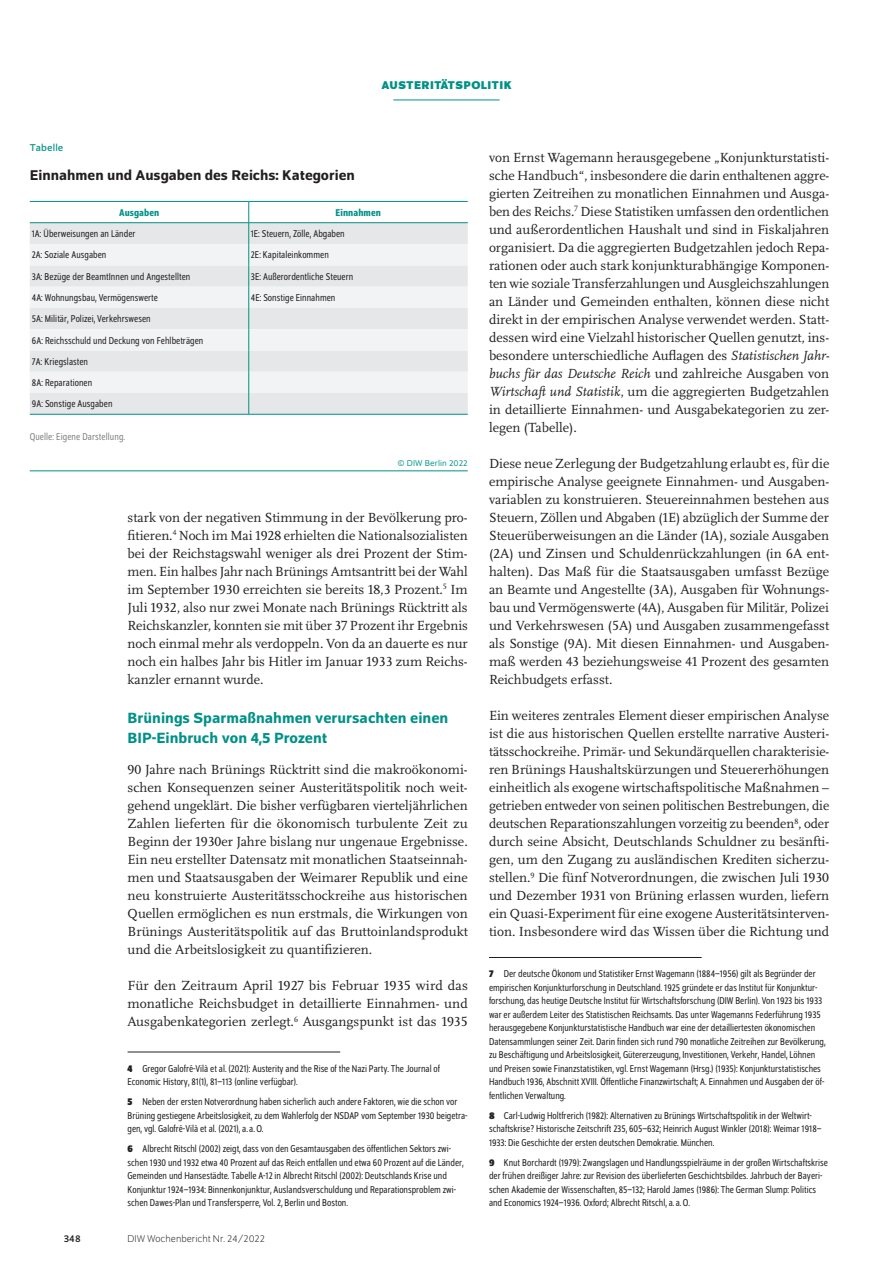
<style>
.page{position:relative;width:893px;height:1263px;background:#fff}
.page>*{position:absolute;margin:0;border:0;box-sizing:border-box;transform-origin:0 0}
.t1{font:500 15.75px/19.5px "Schumpeter";color:#009188}
.t2{font:500 15px "Schumpeter";color:#231f20}
.t3{font:13.8px/18px "Scala Pro";color:#231f20;text-align:justify}
.t4{font:700 12px "Schumpeter";color:#009188}
.t5{font:semi-condensed 10.5px/13.5px "Schumpeter Blond";color:#231f20}
.t6{font:300 10.5px "Schumpeter";color:#231f20}
.t7{font:semi-condensed 10.5px "Schumpeter Blond";letter-spacing:.01em;color:#808285}
.t8{font:500 semi-condensed 10.5px "Schumpeter";letter-spacing:.005em;color:#009188}
.t9{font:10.5px "Schumpeter";letter-spacing:.01em;color:#009188}
.t10{font:10.5px "Schumpeter";color:#231f20}
.t11{font:9px "Schumpeter Blond";letter-spacing:.01em;color:#009188}
.s1{font-family:"Schumpeter";font-weight:700}
.s2{font-style:italic}
</style>
<div class="page">
<hr style="left:393px;top:100px;width:107px;height:1px;background:#009188">
<hr style="left:128px;top:1051px;width:212px;height:1px;background:#231f20">
<hr style="left:489px;top:957px;width:213px;height:1px;background:#231f20">
<svg style="left:30px;top:201px;width:438px;height:213px"></svg>
<hr style="left:30px;top:414px;width:219px;height:1px;background:#009188">
<hr style="left:249px;top:414px;width:219px;height:1px;background:#009188">
<hr style="left:30px;top:470px;width:438px;height:1px;background:#009188">
<p class="t4" style="left:381px;top:79px;width:17px">AUSTERITÄTSPOLITIK</p>
<p class="t9" style="left:30px;top:143px;width:35px">Tabelle</p>
<p class="t2" style="left:30px;top:167px;width:327px">Einnahmen und Ausgaben des Reichs: Kategorien</p>
<p class="t8" style="left:119px;top:207px;width:42px">Ausgaben</p>
<p class="t8" style="left:336px;top:207px;width:47px">Einnahmen</p>
<p class="t5" style="left:32px;top:227px;width:105px">1A: Überweisungen an Länder</p>
<p class="t5" style="left:251px;top:227px;width:95px">1E: Steuern, Zölle, Abgaben</p>
<p class="t5" style="left:32px;top:249px;width:76px">2A: Soziale Ausgaben</p>
<p class="t5" style="left:251px;top:249px;width:79px">2E: Kapitaleinkommen</p>
<p class="t5" style="left:32px;top:270px;width:160px">3A: Bezüge der BeamtInnen und Angestellten</p>
<p class="t5" style="left:251px;top:270px;width:104px">3E: Außerordentliche Steuern</p>
<p class="t5" style="left:32px;top:291px;width:128px">4A: Wohnungsbau, Vermögenswerte</p>
<p class="t5" style="left:251px;top:291px;width:86px">4E: Sonstige Einnahmen</p>
<p class="t5" style="left:32px;top:309px;width:173px;line-height:21.3px">5A: Militär, Polizei, Verkehrswesen<br>6A: Reichsschuld und Deckung von Fehlbeträgen<br>7A: Kriegslasten<br>8A: Reparationen<br>9A: Sonstige Ausgaben</p>
<p class="t7" style="left:30px;top:431px;width:97px">Quelle: Eigene Darstellung.</p>
<p class="t11" style="left:397px;top:459px;width:72px">© DIW Berlin 2022</p>
<p class="t3" style="left:128px;top:508px;width:342px">stark von der negativen Stimmung in der Bevölkerung pro&shy;fitieren.<sup>4</sup> Noch im Mai 1928 erhielten die Nationalsozialisten bei der Reichstagswahl weniger als drei Prozent der Stim&shy;men. Ein halbes Jahr nach Brünings Amtsantritt bei der Wahl im September 1930 erreichten sie bereits 18,3 Prozent.<sup>5</sup> Im Juli 1932, also nur zwei Monate nach Brünings Rücktritt als Reichskanzler, konnten sie mit über 37 Prozent ihr Ergebnis noch einmal mehr als verdoppeln. Von da an dauerte es nur noch ein halbes Jahr bis Hitler im Januar 1933 zum Reichs&shy;kanzler ernannt wurde.</p>
<p class="t1" style="left:128px;top:708px;width:322px">Brünings Sparmaßnahmen verursachten einen<br>BIP-Einbruch von 4,5 Prozent</p>
<p class="t3" style="left:128px;top:760px;width:342px">90 Jahre nach Brünings Rücktritt sind die makroökonomi&shy;schen Konsequenzen seiner Austeritätspolitik noch weit&shy;gehend ungeklärt. Die bisher verfügbaren vierteljährlichen Zahlen lieferten für die ökonomisch turbulente Zeit zu Beginn der 1930er Jahre bislang nur ungenaue Ergebnisse.<br>Ein neu erstellter Datensatz mit monatlichen Staatseinnah&shy;men und Staatsausgaben der Weimarer Republik und eine neu konstruierte Austeritätsschockreihe aus historischen Quellen ermöglichen es nun erstmals, die Wirkungen von Brünings Austeritätspolitik auf das Bruttoinlandsprodukt und die Arbeitslosigkeit zu quantifizieren.</p>
<p class="t3" style="left:128px;top:976px;width:342px">Für den Zeitraum April 1927 bis Februar 1935 wird das monatliche Reichsbudget in detaillierte Einnahmen- und Ausgabenkategorien zerlegt.<sup>6</sup> Ausgangspunkt ist das 1935</p>
<p class="t5" style="left:128px;top:1062px;width:314px"><span class="s1">4</span> Gregor Galofré-Vilà et al. (2021): Austerity and the Rise of the Nazi Party. The Journal of<br>Economic History, 81(1), 81–113 (online verfügbar).</p>
<p class="t5" style="left:128px;top:1095px;width:342px"><span class="s1">5</span> Neben der ersten Notverordnung haben sicherlich auch andere Faktoren, wie die schon vor<br>Brüning gestiegene Arbeitslosigkeit, zu dem Wahlerfolg der NSDAP vom September 1930 beigetra&shy;gen, vgl. Galofré-Vilà et al. (2021), a.a.O.</p>
<p class="t5" style="left:128px;top:1142px;width:338px"><span class="s1">6</span> Albrecht Ritschl (2002) zeigt, dass von den Gesamtausgaben des öffentlichen Sektors zwi&shy;schen 1930 und 1932 etwa 40 Prozent auf das Reich entfallen und etwa 60 Prozent auf die Länder, Gemeinden und Hansestädte. Tabelle A-12 in Albrecht Ritschl (2002): Deutschlands Krise und Konjunktur 1924–1934: Binnenkonjunktur, Auslandsverschuldung und Reparationsproblem zwi&shy;schen Dawes-Plan und Transfersperre, Vol. 2, Berlin und Boston.</p>
<p class="t10" style="left:64px;top:1233px;width:18px">348</p>
<p class="t6" style="left:128px;top:1234px;width:139px">DIW Wochenbericht Nr. 24/2022</p>
<p class="t3" style="left:489px;top:148px;width:342px">von Ernst Wagemann herausgegebene „Konjunkturstatisti&shy;sche Handbuch“, insbesondere die darin enthaltenen aggre&shy;gierten Zeitreihen zu monatlichen Einnahmen und Ausga&shy;ben des Reichs.<sup>7</sup> Diese Statistiken umfassen den ordentlichen und außerordentlichen Haushalt und sind in Fiskaljahren organisiert. Da die aggregierten Budgetzahlen jedoch Repa&shy;rationen oder auch stark konjunkturabhängige Komponen&shy;ten wie soziale Transferzahlungen und Ausgleichszahlungen an Länder und Gemeinden enthalten, können diese nicht direkt in der empirischen Analyse verwendet werden. Statt&shy;dessen wird eine Vielzahl historischer Quellen genutzt, ins&shy;besondere unterschiedliche Auflagen des <span class="s2">Statistischen Jahr&shy;buchs für das Deutsche Reich</span> und zahlreiche Ausgaben von <span class="s2">Wirtschaft und Statistik</span>, um die aggregierten Budgetzahlen in detaillierte Einnahmen- und Ausgabekategorien zu zer&shy;legen (Tabelle).</p>
<p class="t3" style="left:489px;top:454px;width:342px">Diese neue Zerlegung der Budgetzahlung erlaubt es, für die empirische Analyse geeignete Einnahmen- und Ausgaben&shy;variablen zu konstruieren. Steuereinnahmen bestehen aus Steuern, Zöllen und Abgaben (1E) abzüglich der Summe der Steuerüberweisungen an die Länder (1A), soziale Ausgaben (2A) und Zinsen und Schuldenrückzahlungen (in 6A ent&shy;halten). Das Maß für die Staatsausgaben umfasst Bezüge an Beamte und Angestellte (3A), Ausgaben für Wohnungs&shy;bau und Vermögenswerte (4A), Ausgaben für Militär, Polizei und Verkehrswesen (5A) und Ausgaben zusammengefasst als Sonstige (9A). Mit diesen Einnahmen- und Ausgaben&shy;maß werden 43 beziehungsweise 41 Prozent des gesamten Reichbudgets erfasst.</p>
<p class="t3" style="left:489px;top:706px;width:342px">Ein weiteres zentrales Element dieser empirischen Analyse ist die aus historischen Quellen erstellte narrative Austeri&shy;tätsschockreihe. Primär- und Sekundärquellen charakterisie&shy;ren Brünings Haushaltskürzungen und Steuererhöhungen einheitlich als exogene wirtschaftspolitische Maßnahmen – getrieben entweder von seinen politischen Bestrebungen, die deutschen Reparationszahlungen vorzeitig zu beenden<sup>8</sup>, oder durch seine Absicht, Deutschlands Schuldner zu besänfti&shy;gen, um den Zugang zu ausländischen Krediten sicherzu&shy;stellen.<sup>9</sup> Die fünf Notverordnungen, die zwischen Juli 1930 und Dezember 1931 von Brüning erlassen wurden, liefern ein Quasi-Experiment für eine exogene Austeritätsinterven&shy;tion. Insbesondere wird das Wissen über die Richtung und</p>
<p class="t5" style="left:489px;top:967px;width:338px"><span class="s1">7</span> Der deutsche Ökonom und Statistiker Ernst Wagemann (1884–1956) gilt als Begründer der empirischen Konjunkturforschung in Deutschland. 1925 gründete er das Institut für Konjunktur&shy;forschung, das heutige Deutsche Institut für Wirtschaftsforschung (DIW Berlin). Von 1923 bis 1933 war er außerdem Leiter des Statistischen Reichsamts. Das unter Wagemanns Federführung 1935 herausgegebene Konjunkturstatistische Handbuch war eine der detailliertesten ökonomischen Datensammlungen seiner Zeit. Darin finden sich rund 790 monatliche Zeitreihen zur Bevölkerung, zu Beschäftigung und Arbeitslosigkeit, Gütererzeugung, Investitionen, Verkehr, Handel, Löhnen und Preisen sowie Finanzstatistiken, vgl. Ernst Wagemann (Hrsg.) (1935): Konjunkturstatistisches Handbuch 1936, Abschnitt XVIII. Öffentliche Finanzwirtschaft; A. Einnahmen und Ausgaben der öf&shy;fentlichen Verwaltung.</p>
<p class="t5" style="left:489px;top:1109px;width:334px"><span class="s1">8</span> Carl-Ludwig Holtfrerich (1982): Alternativen zu Brünings Wirtschaftspolitik in der Weltwirt&shy;schaftskrise? Historische Zeitschrift 235, 605–632; Heinrich August Winkler (2018): Weimar 1918–<br>1933: Die Geschichte der ersten deutschen Demokratie. München.</p>
<p class="t5" style="left:489px;top:1156px;width:340px"><span class="s1">9</span> Knut Borchardt (1979): Zwangslagen und Handlungsspielräume in der großen Wirtschaftskrise der frühen dreißiger Jahre: zur Revision des überlieferten Geschichtsbildes. Jahrbuch der Bayeri&shy;schen Akademie der Wissenschaften, 85–132; Harold James (1986): The German Slump: Politics and Economics 1924–1936. Oxford; Albrecht Ritschl, a.a.O.</p>
</div>
